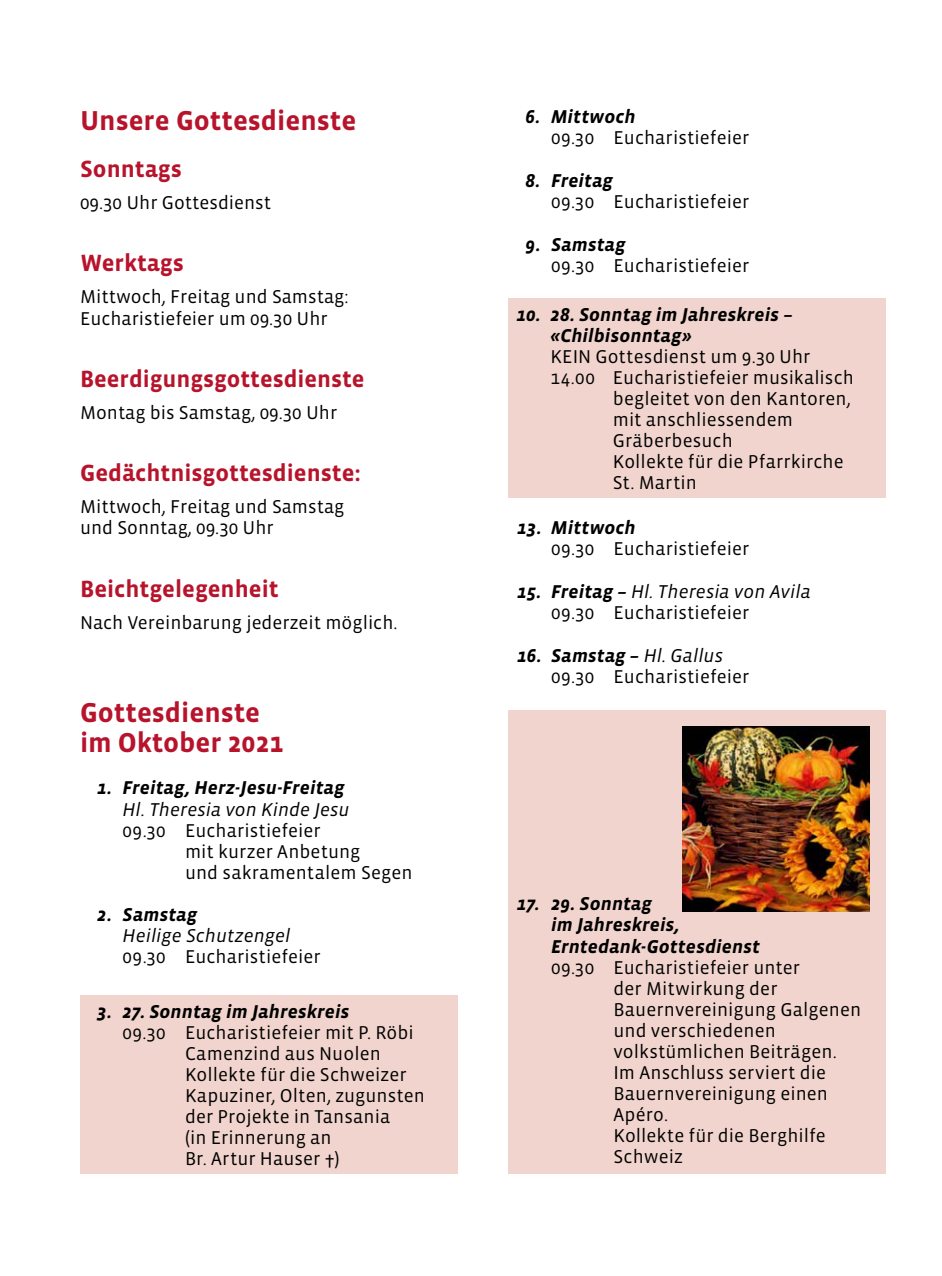
<style>
.page{position:relative;width:942px;height:1276px;background:#fff}
.page>*{position:absolute;margin:0;border:0;box-sizing:border-box;transform-origin:0 0}
.t1{font:700 28px/30px "Vista Sans";color:#b7142c}
.t2{font:700 24px "Vista Sans";color:#b7142c}
.t3{font:19px/21px "Vista Sans";letter-spacing:.005em;color:#000}
.t4{font:italic 700 19px/21px "Vista Sans";letter-spacing:.01em;color:#000}
.t5{font:italic 19px "Vista Sans";letter-spacing:.005em;color:#000}
.s1{font-weight:700;font-style:italic}
.s2{font-style:italic}
</style>
<div class="page">
<div style="left:507px;top:298px;width:377px;height:200px;background:#f0d4cd"></div>
<div style="left:508px;top:710px;width:377px;height:464px;background:#f0d4cd"></div>
<div style="left:80px;top:995px;width:377px;height:179px;background:#f0d4cd"></div>
<img style="left:682px;top:727px;width:187px;height:184px">
<h1 class="t1" style="left:80px;top:106px;width:278px">Unsere Gottesdienste</h1>
<p class="t2" style="left:80px;top:157px;width:103px">Sonntags</p>
<p class="t3" style="left:80px;top:192px;width:192px">09.30 Uhr Gottesdienst</p>
<p class="t2" style="left:80px;top:251px;width:105px">Werktags</p>
<p class="t3" style="left:80px;top:287px;width:270px">Mittwoch, Freitag und Samstag:<br>Eucharistiefeier um 09.30 Uhr</p>
<p class="t2" style="left:80px;top:366px;width:286px">Beerdigungsgottesdienste</p>
<p class="t3" style="left:80px;top:402px;width:258px">Montag bis Samstag, 09.30 Uhr</p>
<p class="t2" style="left:80px;top:461px;width:282px">Gedächtnisgottesdienste:</p>
<p class="t3" style="left:80px;top:497px;width:266px">Mittwoch, Freitag und Samstag und Sonntag, 09.30 Uhr</p>
<p class="t2" style="left:80px;top:576px;width:200px">Beichtgelegenheit</p>
<p class="t3" style="left:80px;top:612px;width:319px">Nach Vereinbarung jederzeit möglich.</p>
<h1 class="t1" style="left:80px;top:698px;width:205px">Gottesdienste im Oktober 2021</h1>
<p class="t4" style="left:97px;top:778px;width:249px">1. Freitag, Herz-Jesu-Freitag</p>
<p class="t5" style="left:122px;top:799px;width:228px">Hl. Theresia von Kinde Jesu</p>
<p class="t3" style="left:185px;top:820px;width:229px;text-indent:-62px">09.30 Eucharistiefeier<br>mit kurzer Anbetung<br>und sakramentalem Segen</p>
<p class="t4" style="left:97px;top:904px;width:101px">2. Samstag</p>
<p class="t5" style="left:123px;top:926px;width:169px">Heilige Schutzengel</p>
<p class="t3" style="left:123px;top:946px;width:199px">09.30 Eucharistiefeier</p>
<p class="t4" style="left:97px;top:1002px;width:254px">3. 27. Sonntag im Jahreskreis</p>
<p class="t3" style="left:185px;top:1023px;width:241px;text-indent:-62px">09.30 Eucharistiefeier mit P. Röbi<br>Camenzind aus Nuolen<br>Kollekte für die Schweizer<br>Kapuziner, Olten, zugunsten der Projekte in Tansania<br>(in Erinnerung an<br>Br. Artur Hauser †)</p>
<p class="t4" style="left:525px;top:106px;width:112px">6. Mittwoch</p>
<p class="t3" style="left:551px;top:127px;width:199px">09.30 Eucharistiefeier</p>
<p class="t4" style="left:525px;top:170px;width:89px">8. Freitag</p>
<p class="t3" style="left:551px;top:191px;width:199px">09.30 Eucharistiefeier</p>
<p class="t4" style="left:525px;top:234px;width:101px">9. Samstag</p>
<p class="t3" style="left:551px;top:255px;width:199px">09.30 Eucharistiefeier</p>
<p class="t4" style="left:550px;top:305px;width:244px;text-indent:-34px">10. 28. Sonntag im Jahreskreis – «Chilbisonntag»</p>
<p class="t3" style="left:550px;top:347px;width:261px">KEIN Gottesdienst um 9.30 Uhr</p>
<p class="t3" style="left:550px;top:368px;width:305px">14.00 Eucharistiefeier musikalisch</p>
<p class="t3" style="left:612px;top:389px;width:239px">begleitet von den Kantoren,</p>
<p class="t3" style="left:612px;top:410px;width:182px">mit anschliessendem</p>
<p class="t3" style="left:612px;top:431px;width:121px">Gräberbesuch</p>
<p class="t3" style="left:612px;top:452px;width:232px">Kollekte für die Pfarrkirche</p>
<p class="t3" style="left:612px;top:473px;width:86px">St. Martin</p>
<p class="t4" style="left:517px;top:517px;width:120px">13. Mittwoch</p>
<p class="t3" style="left:551px;top:539px;width:199px">09.30 Eucharistiefeier</p>
<p class="t3" style="left:551px;top:581px;width:261px;text-indent:-34px"><span class="s1">15. Freitag –</span> <span class="s2">Hl. Theresia von Avila<br></span>09.30 Eucharistiefeier</p>
<p class="t3" style="left:551px;top:645px;width:199px;text-indent:-34px"><span class="s1">16. Samstag –</span> <span class="s2">Hl. Gallus<br></span>09.30 Eucharistiefeier</p>
<p class="t4" style="left:551px;top:894px;width:210px;text-indent:-34px">17. 29. Sonntag<br>im Jahreskreis,<br>Erntedank-Gottesdienst</p>
<p class="t3" style="left:613px;top:957px;width:249px;text-indent:-62px">09.30 Eucharistiefeier unter<br>der Mitwirkung der<br>Bauernvereinigung Galgenen und verschiedenen volkstümlichen Beiträgen.<br>Im Anschluss serviert die<br>Bauernvereinigung einen<br>Apéro.<br>Kollekte für die Berghilfe<br>Schweiz</p>
</div>
